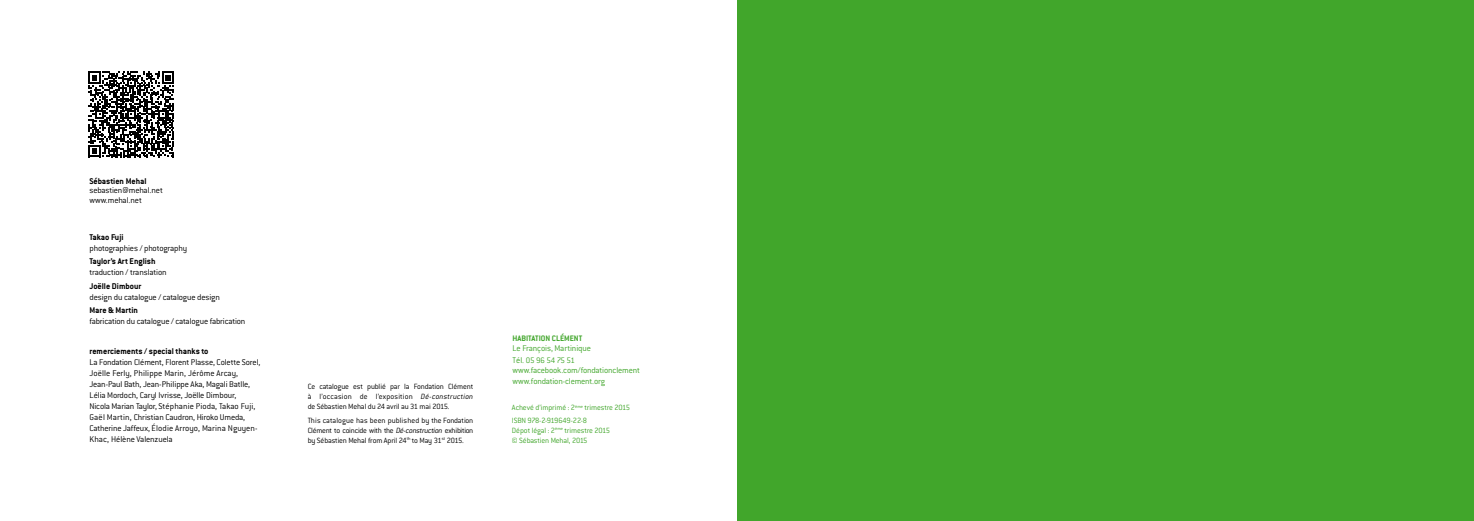
<style>
.page{position:relative;width:1474px;height:521px;background:#fff}
.page>*{position:absolute;margin:0;border:0;box-sizing:border-box;transform-origin:0 0}
.t1{font:300 9.19px/11px "Conduit ITC";letter-spacing:-.015em;color:#000}
.t2{font:700 9.19px "Conduit ITC";color:#000}
.t3{font:300 9.19px/11.3px "Conduit ITC";letter-spacing:-.015em;color:#41a62b}
.t4{font:700 8.75px "Conduit ITC";color:#41a62b}
.t5{font:300 8.75px "Conduit ITC";letter-spacing:-.04em;color:#41a62b}
.t6{font:300 8.31px/10px "Conduit ITC";letter-spacing:-.015em;color:#000;text-align:justify}
.t7{font:300 8.31px/12.4px "Conduit ITC";letter-spacing:-.015em;color:#41a62b}
.s1{font-style:italic}
.s2{font-size:9.19px}
</style>
<div class="page">
<svg style="left:89px;top:71px;width:85px;height:86px"></svg>
<div style="left:737px;top:0;width:736px;height:521px;background:#41a62b"></div>
<p class="t2" style="left:89px;top:175px;width:58px">Sébastien Mehal</p>
<p class="t1" style="left:89px;top:186px;width:75px;line-height:9.6px">sebastien@mehal.net www.mehal.net</p>
<p class="t2" style="left:89px;top:232px;width:36px">Takao Fuji</p>
<p class="t1" style="left:89px;top:242px;width:99px">photographies / photography</p>
<p class="t2" style="left:89px;top:256px;width:68px">Taylor’s Art English</p>
<p class="t1" style="left:89px;top:267px;width:79px">traduction / translation</p>
<p class="t2" style="left:89px;top:281px;width:53px">Joëlle Dimbour</p>
<p class="t1" style="left:89px;top:292px;width:132px">design du catalogue / catalogue design</p>
<p class="t2" style="left:89px;top:305px;width:50px">Mare &amp; Martin</p>
<p class="t1" style="left:89px;top:316px;width:157px">fabrication du catalogue / catalogue fabrication</p>
<p class="t2" style="left:89px;top:346px;width:120px">remerciements / special thanks to</p>
<p class="t1" style="left:89px;top:357px;width:172px">La Fondation Clément, Florent Plasse, Colette Sorel, Joëlle Ferly, Philippe Marin, Jérôme Arcay, Jean-Paul Bath, Jean-Philippe Aka, Magali Batlle, Lélia Mordoch, Caryl Ivrisse, Joëlle Dimbour,<br>Nicola Marian Taylor, Stéphanie Pioda, Takao Fuji, Gaël Martin, Christian Caudron, Hiroko Umeda, Catherine Jaffeux, Élodie Arroyo, Marina Nguyen-Khac, Hélène Valenzuela</p>
<p class="t6" style="left:308px;top:382px;width:167px">Ce catalogue est publié par la Fondation Clément à l’occasion de l’exposition <span class="s1">Dé-construction </span>de Sébastien Mehal du 24 avril au 31 mai 2015.</p>
<p class="t6" style="left:308px;top:415px;width:167px">This catalogue has been published by the Fondation Clément to coincide with the <span class="s1">Dé-construction</span> exhibition by Sébastien Mehal from April 24<sup>th</sup> to May 31<sup>st</sup> 2015.</p>
<p class="t4" style="left:512px;top:333px;width:71px">HABITATION CLÉMENT</p>
<p class="t3" style="left:512px;top:343px;width:80px">Le François, Martinique</p>
<p class="t5" style="left:512px;top:355px;width:64px"><span class="s2">Tél.</span> 05 96 54 75 51</p>
<p class="t3" style="left:512px;top:364px;width:129px">www.facebook.com/fondationclement www.fondation-clement.org</p>
<p class="t7" style="left:512px;top:402px;width:120px">Achevé d’imprimé : 2<sup>ème</sup> trimestre 2015<br>ISBN 978-2-919649-22-8</p>
<p class="t7" style="left:512px;top:425px;width:100px;line-height:10px">Dépot légal : 2<sup>ème</sup> trimestre 2015 © Sébastien Mehal, 2015</p>
</div>
